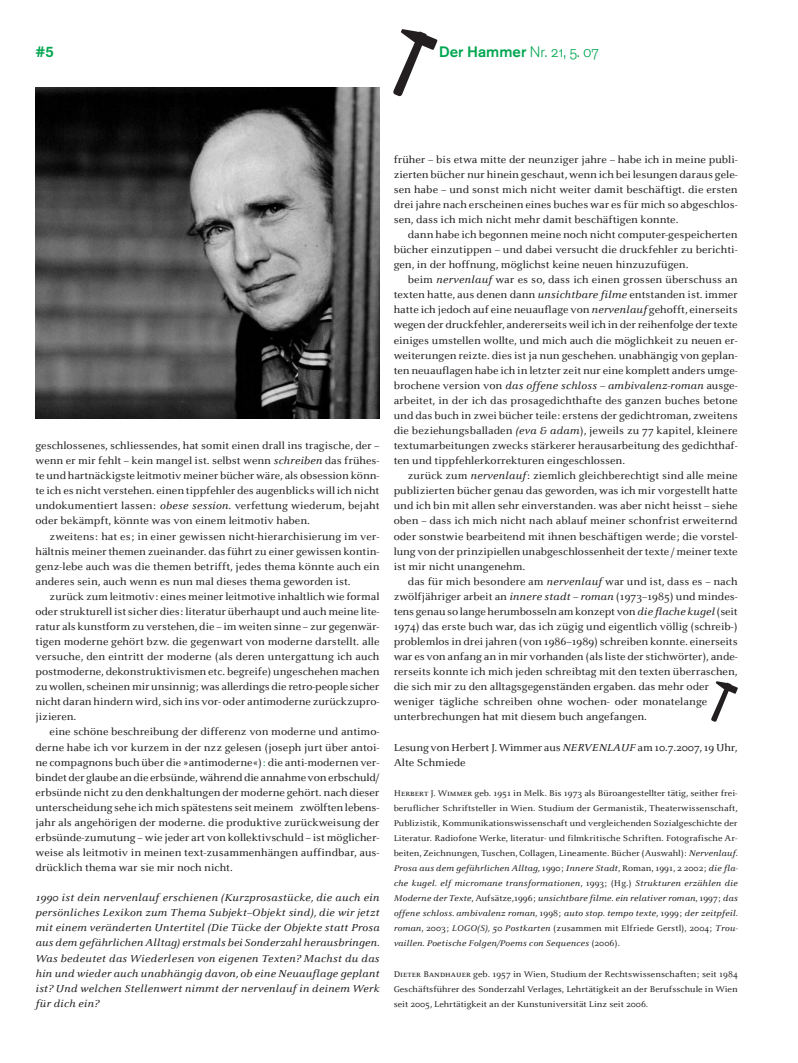
<style>
.page{position:relative;width:798px;height:1063px;background:#fff}
.page>*{position:absolute;margin:0;border:0;box-sizing:border-box;transform-origin:0 0}
.t1{font:15px "Akzidenz Grotesk BE Light Os F";color:#00a650}
.t2{font:500 15px "Akzidenz Grotesk BE";color:#00a650}
.t3{font:10.62px/15.1px "Celeste Small Text";color:#231f20;text-align:justify}
.t4{font:italic 10.62px/15.1px "Celeste Small Text";color:#231f20;text-align:justify}
.t5{font:8.75px/15.1px "Celeste Small Text";color:#231f20;text-align:justify}
.s1{font-family:"Akzidenz Grotesk BE";font-weight:500}
.s2{font-style:italic}
.s3{color:#00a650}
.s4{font-family:"Celeste Small Text Caps"}
</style>
<div class="page">
<svg style="left:393px;top:29px;width:45px;height:68px"></svg>
<img style="left:35px;top:87px;width:344px;height:332px">
<svg style="left:711px;top:681px;width:27px;height:41px"></svg>
<h1 class="t2" style="left:35px;top:47px;width:20px">#5</h1>
<h1 class="t1" style="left:439px;top:47px;width:161px"><span class="s1">Der Hammer</span> Nr. 21, 5. 07</h1>
<p class="t3" style="left:35px;top:439px;width:345px">geschlossenes, schliessendes, hat somit einen drall ins tragische, der – wenn er mir fehlt – kein mangel ist. selbst wenn <span class="s2">schreiben</span> das frühes&shy;te und hartnäckigste leitmotiv meiner bücher wäre, als obsession könn&shy;te ich es nicht verstehen. einen tippfehler des augenblicks will ich nicht undokumentiert lassen: <span class="s2">obese session</span>. verfettung wiederum, bejaht oder bekämpft, könnte was von einem leitmotiv haben.</p>
<p class="t3" style="left:35px;top:530px;width:345px;text-indent:14px">zweitens: hat es; in einer gewissen nicht-hierarchisierung im ver&shy;hältnis meiner themen zueinander. das führt zu einer gewissen kontin&shy;genz-lebe auch was die themen betrifft, jedes thema könnte auch ein anderes sein, auch wenn es nun mal dieses thema geworden ist.</p>
<p class="t3" style="left:35px;top:590px;width:345px;text-indent:14px">zurück zum leitmotiv: eines meiner leitmotive inhaltlich wie formal oder strukturell ist sicher dies: literatur überhaupt und auch meine lite&shy;ratur als kunstform zu verstehen, die – im weiten sinne – zur gegenwär&shy;tigen moderne gehört bzw. die gegenwart von moderne darstellt. alle versuche, den eintritt der moderne (als deren untergattung ich auch postmoderne, dekonstruktivismen etc. begreife) ungeschehen machen zu wollen,scheinen mir unsinnig; was allerdings die retro-people sicher nicht daran hindern wird, sich ins vor- oder antimoderne zurückzupro&shy;jizieren.</p>
<p class="t3" style="left:35px;top:726px;width:345px;text-indent:14px">eine schöne beschreibung der differenz von moderne und antimo&shy;derne habe ich vor kurzem in der nzz gelesen (joseph jurt über antoi&shy;ne compagnons buch über die »antimoderne«)<span class="s3">:</span> die anti-modernen ver&shy;bindet der glaube an die erbsünde,während die annahme von erbschuld/ erbsünde nicht zu den denkhaltungen der moderne gehört. nach dieser unterscheidung sehe ich mich spätestens seit meinem zwölften lebens&shy;jahr als angehörigen der moderne. die produktive zurückweisung der erbsünde-zumutung – wie jeder art von kollektivschuld – ist möglicher&shy;weise als leitmotiv in meinen text-zusammenhängen auffindbar, aus&shy;drücklich thema war sie mir noch nicht.</p>
<p class="t4" style="left:35px;top:891px;width:345px">1990 ist dein nervenlauf erschienen (Kurzprosastücke, die auch ein persönliches Lexikon zum Thema Subjekt–Objekt sind), die wir jetzt mit einem veränderten Untertitel (Die Tücke der Objekte statt Prosa aus dem gefährlichen Alltag) erstmals bei Sonderzahl herausbringen.<br>Was bedeutet das Wiederlesen von eigenen Texten? Machst du das hin und wieder auch unabhängig davon, ob eine Neuauflage geplant ist? Und welchen Stellenwert nimmt der nervenlauf in deinem Werk für dich ein?</p>
<p class="t3" style="left:393px;top:153px;width:345px">früher – bis etwa mitte der neunziger jahre – habe ich in meine publi&shy;zierten bücher nur hinein geschaut, wenn ich bei lesungen daraus gele&shy;sen habe – und sonst mich nicht weiter damit beschäftigt. die ersten drei jahre nach erscheinen eines buches war es für mich so abgeschlos&shy;sen, dass ich mich nicht mehr damit beschäftigen konnte.</p>
<p class="t3" style="left:393px;top:228px;width:345px;text-indent:14px">dann habe ich begonnen meine noch nicht computer-gespeicherten bücher einzutippen – und dabei versucht die druckfehler zu berichti&shy;gen, in der hoffnung, möglichst keine neuen hinzuzufügen.</p>
<p class="t3" style="left:393px;top:274px;width:345px;text-indent:14px">beim <span class="s2">nervenlauf</span> war es so, dass ich einen grossen überschuss an texten hatte, aus denen dann <span class="s2">unsichtbare filme</span> entstanden ist. immer hatte ich jedoch auf eine neuauflage von <span class="s2">nervenlauf</span> gehofft, einerseits wegen der druckfehler,andererseits weil ich in der reihenfolge der texte einiges umstellen wollte, und mich auch die möglichkeit zu neuen er&shy;weiterungen reizte. dies ist ja nun geschehen. unabhängig von geplan&shy;ten neuauflagen habe ich in letzter zeit nur eine komplett anders umge&shy;brochene version von <span class="s2">das offene schloss – ambivalenz-roman</span> ausge&shy;arbeitet, in der ich das prosagedichthafte des ganzen buches betone und das buch in zwei bücher teile: erstens der gedichtroman, zweitens die beziehungsballaden <span class="s2">(eva &amp; adam</span>), jeweils zu 77 kapitel, kleinere textumarbeitungen zwecks stärkerer herausarbeitung des gedichthaf&shy;ten und tippfehlerkorrekturen eingeschlossen.</p>
<p class="t3" style="left:393px;top:469px;width:345px;text-indent:14px">zurück zum <span class="s2">nervenlauf</span>: ziemlich gleichberechtigt sind alle meine publizierten bücher genau das geworden, was ich mir vorgestellt hatte und ich bin mit allen sehr einverstanden. was aber nicht heisst – siehe oben – dass ich mich nicht nach ablauf meiner schonfrist erweiternd oder sonstwie bearbeitend mit ihnen beschäftigen werde; die vorstel&shy;lung von der prinzipiellen unabgeschlossenheit der texte / meiner texte ist mir nicht unangenehm.</p>
<p class="t3" style="left:393px;top:575px;width:345px;text-align:left;text-indent:14px">das für mich besondere am <span class="s2">nervenlauf</span> war und ist, dass es – nach zwölfjähriger arbeit an <span class="s2">innere stadt – roman</span> (1973–1985) und mindes&shy;tens genau so lange herumbosseln am konzept von <span class="s2">die flache kugel</span> (seit 1974) das erste buch war, das ich zügig und eigentlich völlig (schreib-) problemlos in drei jahren (von 1986–1989) schreiben konnte. einerseits war es von anfang an in mir vorhanden (als liste der stichwörter), ande&shy;rerseits konnte ich mich jeden schreibtag mit den texten überraschen, die sich mir zu den alltagsgegenständen ergaben. das mehr oder weniger tägliche schreiben ohne wochen- oder monatelange unterbrechungen hat mit diesem buch angefangen.</p>
<p class="t3" style="left:393px;top:741px;width:345px">Lesung von Herbert J. Wimmer aus <span class="s2">NERVENLAUF</span> am 10.7.2007,19 Uhr,<br>Alte Schmiede</p>
<p class="t5" style="left:393px;top:786px;width:345px"><span class="s4">Herbert J. Wimmer</span> geb. 1951 in Melk. Bis 1973 als Büroangestellter tätig, seither frei&shy;beruflicher Schriftsteller in Wien. Studium der Germanistik, Theaterwissenschaft, Publizistik, Kommunikationswissenschaft und vergleichenden Sozialgeschichte der Literatur. Radiofone Werke, literatur- und filmkritische Schriften. Fotografische Ar&shy;beiten, Zeichnungen, Tuschen, Collagen, Lineamente. Bücher (Auswahl): <span class="s2">Nervenlauf.<br>Prosa aus dem gefährlichen Alltag</span>, 1990; <span class="s2">Innere Stadt</span>, Roman, 1991, 2 2002; <span class="s2">die fla&shy;che kugel. elf micromane transformationen</span>, 1993; (Hg.) <span class="s2">Strukturen erzählen die Moderne der Texte</span>, Aufsätze,1996; <span class="s2">unsichtbare filme. ein relativer roman</span>, 1997; <span class="s2">das offene schloss. ambivalenz roman</span>, 1998; <span class="s2">auto stop. tempo texte</span>, 1999; <span class="s2">der zeitpfeil. roman</span>, 2003; <span class="s2">LOGO(S), 50 Postkarten</span> (zusammen mit Elfriede Gerstl), 2004; <span class="s2">Trou&shy;vaillen. Poetische Folgen/Poems con Sequences</span> (2006).</p>
<p class="t5" style="left:393px;top:967px;width:345px"><span class="s4">Dieter Bandhauer</span> geb. 1957 in Wien, Studium der Rechtswissenschaften; seit 1984<br>Geschäftsführer des Sonderzahl Verlages, Lehrtätigkeit an der Berufsschule in Wien seit 2005, Lehrtätigkeit an der Kunstuniversität Linz seit 2006.</p>
</div>
